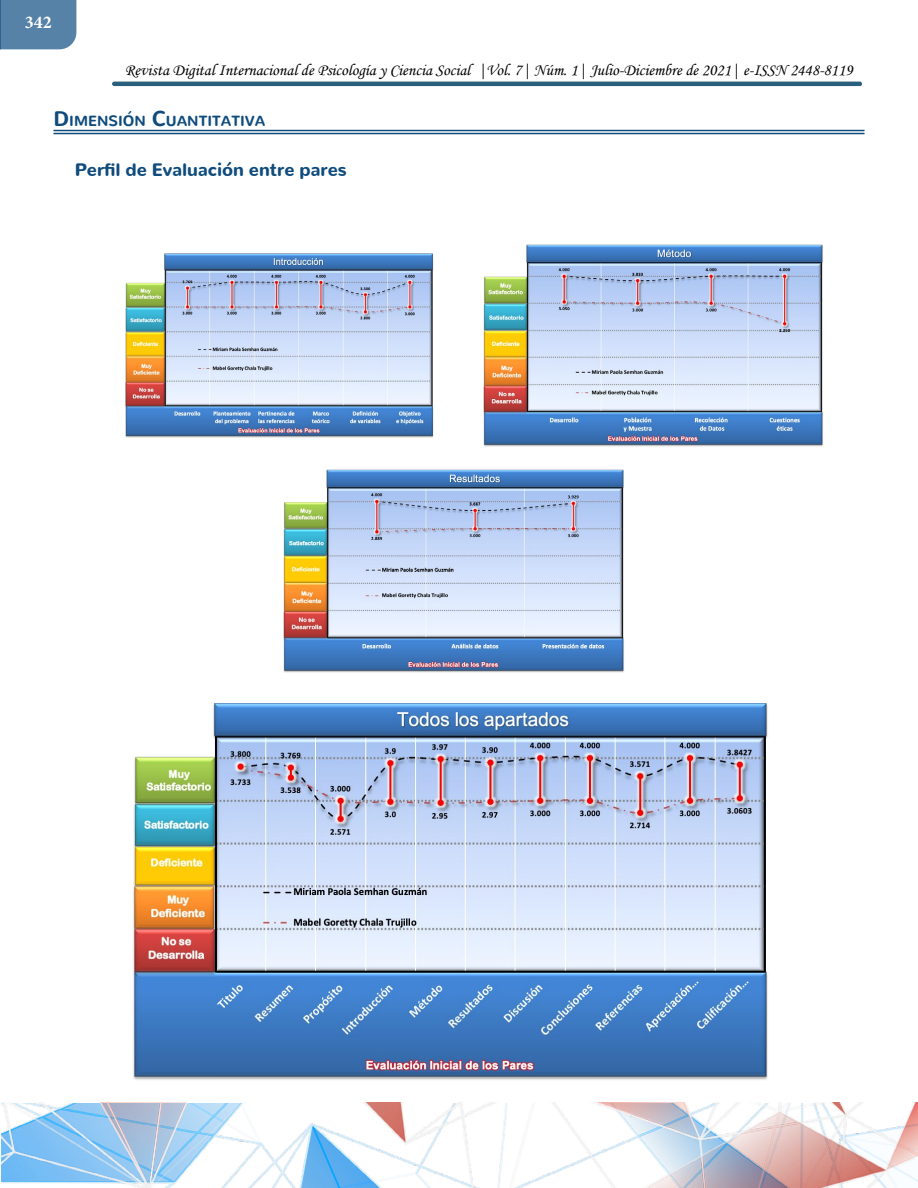
<style>
.page{position:relative;width:918px;height:1188px;background:#fff}
.page>*{position:absolute;margin:0;border:0;box-sizing:border-box;transform-origin:0 0}
.Perfil_de_evaluacion{font:900 18px "Nunito";color:#0f4c7d}
.t1{font:700 18px "Minion Pro";color:#fff}
.t2{font:16.5px "Monotype Corsiva";color:#000}
.Nivel_1{font:800 14.7px "Nunito";color:#0f4c7d}
.s1{font-size:21px}
</style>
<div class="page">
<div style="left:0;top:0;width:76px;height:49px;background:#5782a7"></div>
<hr style="left:112px;top:82px;width:750px;height:4px;background:#2b607d;border-radius:2px">
<img style="left:0;top:1103px;width:918px;height:84px">
<hr style="left:53px;top:130px;width:812px;height:1px;background:#0f4c7d">
<hr style="left:53px;top:133px;width:812px;height:1px;background:#0f4c7d">
<img style="left:133px;top:703px;width:635px;height:377px">
<img style="left:125px;top:253px;width:309px;height:185px">
<img style="left:283px;top:469px;width:341px;height:204px">
<img style="left:483px;top:244px;width:340px;height:203px">
<p class="t1" style="left:25px;top:10px;width:28px">342</p>
<p class="t2" style="left:125px;top:60px;width:729px">Revista Digital Internacional de Psicología y Ciencia Social |Vol. 7| Núm. 1| Julio-Diciembre de 2021| e-ISSN 2448-8119</p>
<p class="Nivel_1" style="left:53px;top:107px;width:213px"><span class="s1">D</span> IM ENSIÓN <span class="s1">C</span>UANTITATIVA</p>
<p class="Perfil_de_evaluacion" style="left:75px;top:153px;width:273px">Perfil de Evaluación entre pares</p>
</div>
